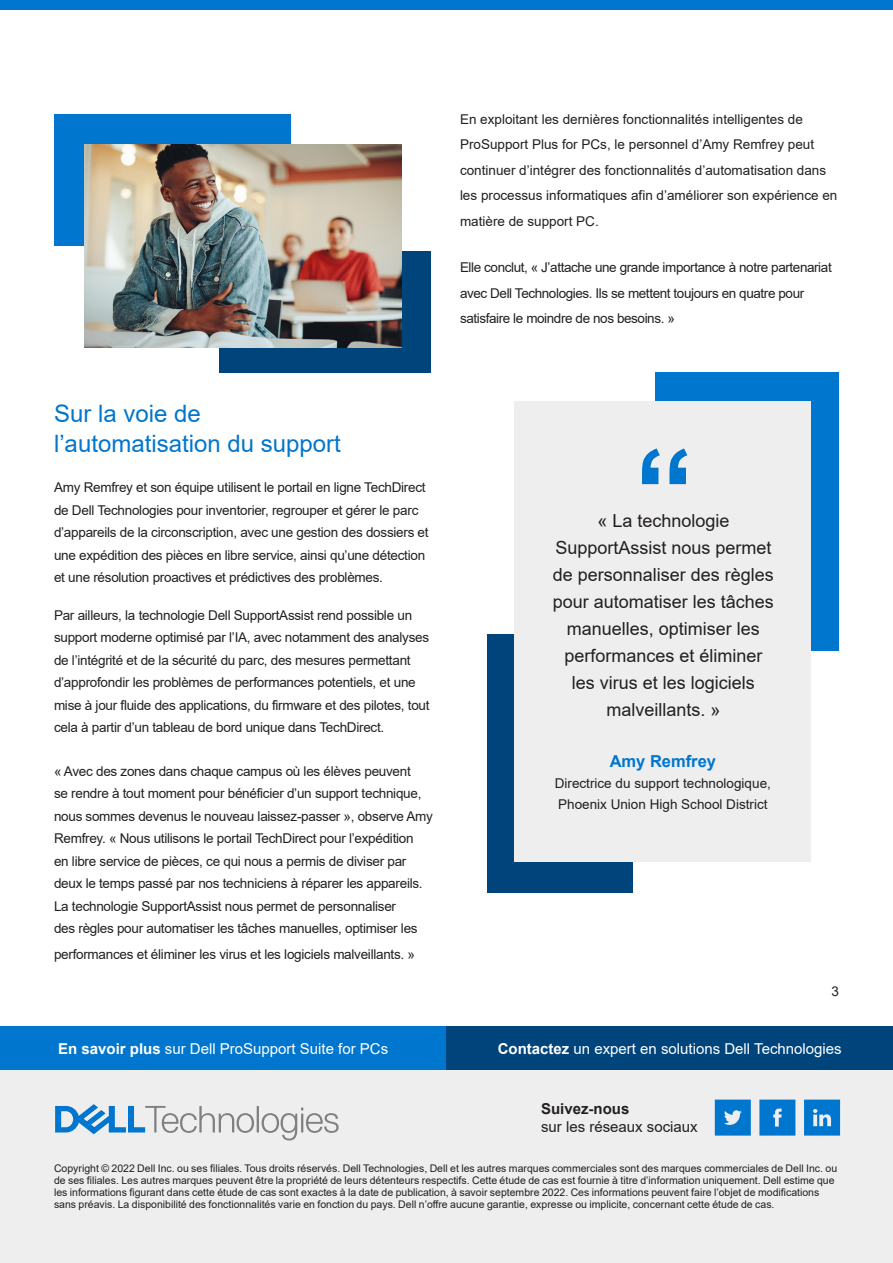
<style>
.page{position:relative;width:893px;height:1263px;background:#fff}
.page>*{position:absolute;margin:0;border:0;box-sizing:border-box;transform-origin:0 0}
.t1{font:700 120px "Arial";color:#0076ce}
.t2{font:24px/30px "Arial";color:#0076ce}
.t3{font:18px/27px "Arial";color:#231f20;text-align:center}
.t4{font:700 16.5px "Arial";color:#0076ce}
.CTA_call_out{font:15px "Arial";color:#fff}
.CTA_call_out-2{font:15px/18px "Arial";color:#231f20}
.t5{font:13.5px/22.5px "Arial";letter-spacing:-.02em;color:#231f20}
.t6{font:13.5px/25.5px "Arial";color:#231f20}
.LAST_PAGE_Disclaimer{font:10.5px/12px "Arial";color:#231f20}
.s1{font-weight:700}
</style>
<div class="page">
<div style="left:0;top:0;width:893px;height:10px;background:#0076ce"></div>
<div style="left:655px;top:372px;width:184px;height:279px;background:#0076ce"></div>
<div style="left:488px;top:635px;width:145px;height:258px;background:#00447c"></div>
<div style="left:515px;top:401px;width:296px;height:461px;background:#eee"></div>
<div style="left:54px;top:114px;width:237px;height:132px;background:#0076ce"></div>
<div style="left:219px;top:251px;width:211px;height:121px;background:#00447c"></div>
<img style="left:84px;top:144px;width:317px;height:204px">
<div style="left:0;top:1026px;width:446px;height:45px;background:#0076ce"></div>
<div style="left:446px;top:1026px;width:447px;height:45px;background:#00447c"></div>
<div style="left:0;top:1071px;width:893px;height:192px;background:#eee"></div>
<svg style="left:759px;top:1099px;width:36px;height:36px"></svg>
<svg style="left:715px;top:1099px;width:36px;height:36px"></svg>
<svg style="left:804px;top:1099px;width:36px;height:36px"></svg>
<svg style="left:55px;top:1104px;width:284px;height:36px"></svg>
<p class="t6" style="left:460px;top:106px;width:379px">En exploitant les dernières fonctionnalités intelligentes de ProSupport Plus for PCs, le personnel d’Amy Remfrey peut continuer d’intégrer des fonctionnalités d’automatisation dans les processus informatiques afin d’améliorer son expérience en matière de support PC.</p>
<p class="t5" style="left:460px;top:255px;width:373px;line-height:25.5px">Elle conclut, « J’attache une grande importance à notre partenariat avec Dell Technologies. Ils se mettent toujours en quatre pour satisfaire le moindre de nos besoins. »</p>
<p class="t2" style="left:54px;top:398px;width:288px">Sur la voie de l’automatisation du support</p>
<p class="t5" style="left:54px;top:476px;width:376px">Amy Remfrey et son équipe utilisent le portail en ligne TechDirect de Dell Technologies pour inventorier, regrouper et gérer le parc d’appareils de la circonscription, avec une gestion des dossiers et une expédition des pièces en libre service, ainsi qu’une détection et une résolution proactives et prédictives des problèmes.</p>
<p class="t5" style="left:54px;top:604px;width:377px">Par ailleurs, la technologie Dell SupportAssist rend possible un support moderne optimisé par l’IA, avec notamment des analyses de l’intégrité et de la sécurité du parc, des mesures permettant d’approfondir les problèmes de performances potentiels, et une mise à jour fluide des applications, du firmware et des pilotes, tout cela à partir d’un tableau de bord unique dans TechDirect.</p>
<p class="t5" style="left:54px;top:760px;width:380px">« Avec des zones dans chaque campus où les élèves peuvent<br>se rendre à tout moment pour bénéficier d’un support technique, nous sommes devenus le nouveau laissez-passer », observe Amy Remfrey. « Nous utilisons le portail TechDirect pour l’expédition<br>en libre service de pièces, ce qui nous a permis de diviser par deux le temps passé par nos techniciens à réparer les appareils.<br>La technologie SupportAssist nous permet de personnaliser<br>des règles pour automatiser les tâches manuelles, optimiser les</p>
<p class="t5" style="left:54px;top:943px;width:363px">performances et éliminer les virus et les logiciels malveillants. »</p>
<p class="t1" style="left:634px;top:408px;width:61px">“</p>
<p class="t3" style="left:553px;top:507px;width:223px">« La technologie<br>SupportAssist nous permet de personnaliser des règles pour automatiser les tâches manuelles, optimiser les performances et éliminer les virus et les logiciels malveillants. »</p>
<p class="t4" style="left:610px;top:749px;width:108px">Amy Remfrey</p>
<p class="t6" style="left:555px;top:772px;width:218px;line-height:21px">Directrice du support technologique,<br>Phoenix Union High School District</p>
<p class="t5" style="left:831px;top:980px;width:9px">3</p>
<p class="CTA_call_out" style="left:58px;top:1039px;width:332px"><span class="s1">En savoir plus</span> sur Dell ProSupport Suite for PCs</p>
<p class="CTA_call_out" style="left:498px;top:1039px;width:346px"><span class="s1">Contactez</span> un expert en solutions Dell Technologies</p>
<p class="CTA_call_out-2" style="left:541px;top:1100px;width:158px"><span class="s1">Suivez-nous<br></span>sur les réseaux sociaux</p>
<p class="LAST_PAGE_Disclaimer" style="left:54px;top:1162px;width:785px">Copyright © 2022 Dell Inc. ou ses filiales. Tous droits réservés. Dell Technologies, Dell et les autres marques commerciales sont des marques commerciales de Dell Inc. ou de ses filiales. Les autres marques peuvent être la propriété de leurs détenteurs respectifs. Cette étude de cas est fournie à titre d’information uniquement. Dell estime que les informations figurant dans cette étude de cas sont exactes à la date de publication, à savoir septembre 2022. Ces informations peuvent faire l’objet de modifications sans préavis. La disponibilité des fonctionnalités varie en fonction du pays. Dell n’offre aucune garantie, expresse ou implicite, concernant cette étude de cas.</p>
</div>
